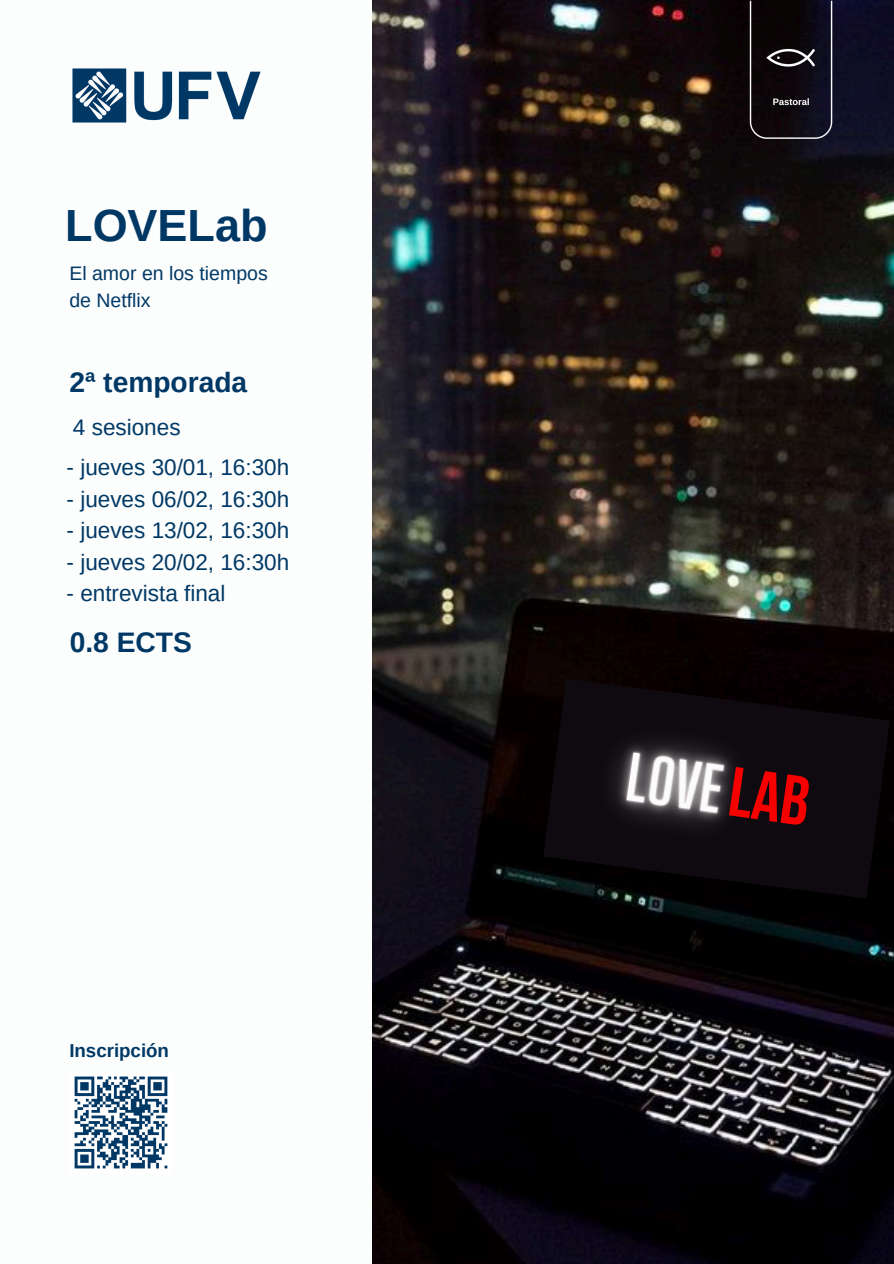
<style>
.page{position:relative;width:894px;height:1264px;background:#fff}
.page>*{position:absolute;margin:0;border:0;box-sizing:border-box;transform-origin:0 0}
.t1{font:700 45px "Arimo";color:#003865}
.t2{font:700 28.2px "Arimo";color:#003865}
.t3{font:22.5px "Arimo";color:#003865}
.t4{font:19.5px/27px "Arimo";color:#003865}
.t5{font:700 18.75px "Arimo";color:#003865}
</style>
<div class="page">
<img style="left:72px;top:68px;width:189px;height:55px">
<img style="left:372px;top:0;width:521px;height:1263px">
<svg style="left:543px;top:678px;width:346px;height:220px;background:#0b070b"></svg>
<img style="left:544px;top:664px;width:260px;height:240px">
<img style="left:736px;top:0;width:109px;height:152px">
<img style="left:74px;top:1076px;width:94px;height:93px">
<div style="left:728px;top:766px;width:82px;height:60px;background:#0f0a10"></div>
<h3 class="t1" style="left:65px;top:200px;width:204px">LOVELab</h3>
<p class="t4" style="left:69px;top:259px;width:200px">El amor en los tiempos de Netflix</p>
<h5 class="t2" style="left:69px;top:367px;width:179px">2ª temporada</h5>
<p class="t3" style="left:73px;top:414px;width:109px">4 sesiones</p>
<h6 class="t3" style="left:67px;top:455px;width:224px">- jueves 30/01, 16:30h</h6>
<h6 class="t3" style="left:67px;top:486px;width:224px">- jueves 06/02, 16:30h</h6>
<h6 class="t3" style="left:67px;top:518px;width:224px">- jueves 13/02, 16:30h</h6>
<h6 class="t3" style="left:67px;top:549px;width:224px">- jueves 20/02, 16:30h</h6>
<h6 class="t3" style="left:67px;top:581px;width:160px">- entrevista final</h6>
<h4 class="t2" style="left:70px;top:626px;width:124px">0.8 ECTS</h4>
<h6 class="t5" style="left:69px;top:1039px;width:101px">Inscripción</h6>
</div>
